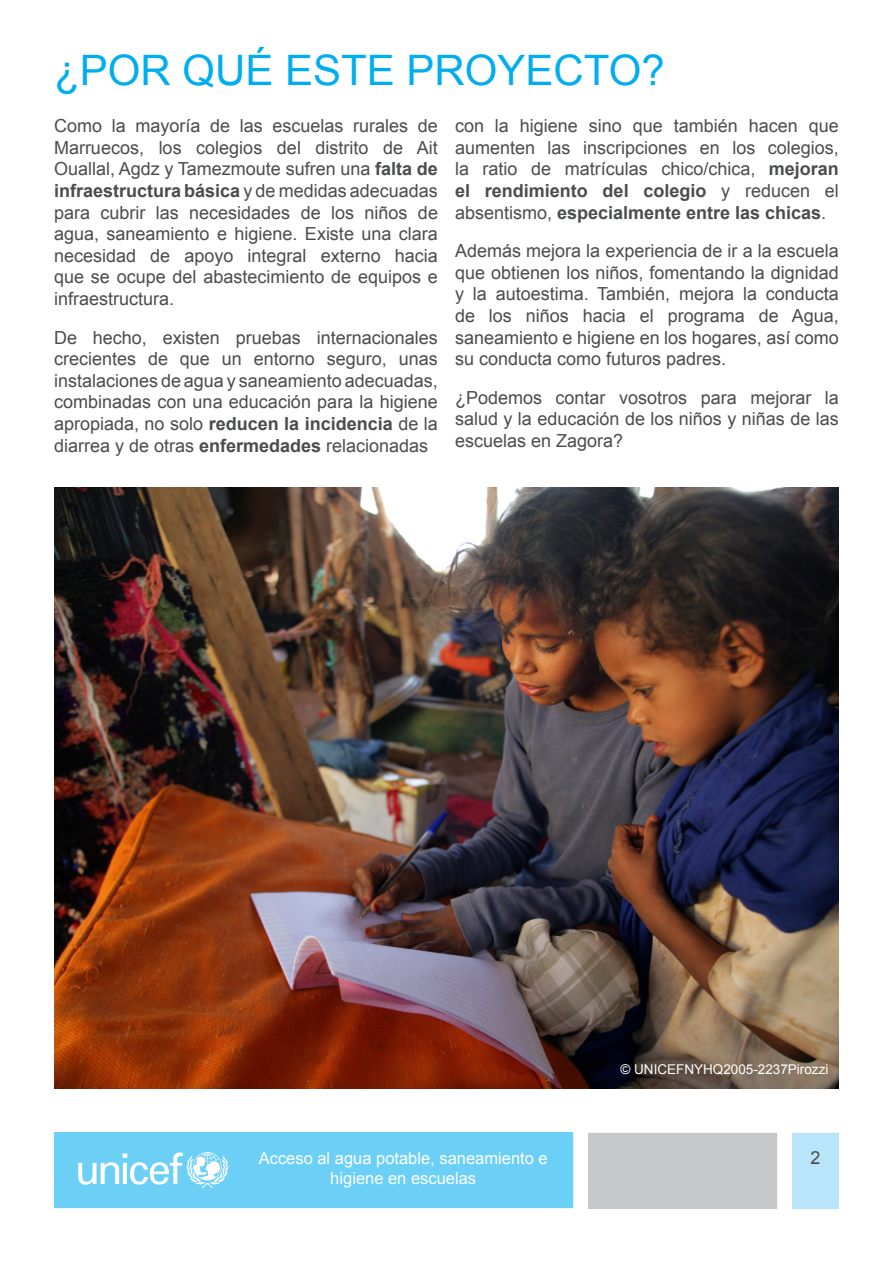
<style>
.page{position:relative;width:893px;height:1263px;background:#fff}
.page>*{position:absolute;margin:0;border:0;box-sizing:border-box;transform-origin:0 0}
.t1{font:42px "Arial";color:#00aeef}
.t2{font:18px/21.6px "Arial";color:#4b4c4d;text-align:justify}
.t3{font:16.5px/19.8px "Arial";color:#fff;text-align:center}
.t4{font:13.5px "Arial";color:#fff}
.s1{font-weight:700}
</style>
<div class="page">
<div style="left:54px;top:1132px;width:519px;height:76px;background:#6bcff6"></div>
<div style="left:588px;top:1133px;width:189px;height:76px;background:#c7c8ca"></div>
<div style="left:792px;top:1133px;width:47px;height:76px;background:#b9e5fa"></div>
<svg style="left:78px;top:1152px;width:150px;height:36px"></svg>
<img style="left:54px;top:487px;width:785px;height:601px">
<p class="t1" style="left:54px;top:42px;width:612px">¿POR QUÉ ESTE PROYECTO?</p>
<p class="t2" style="left:54px;top:115px;width:385px">Como la mayoría de las escuelas rurales de Marruecos, los colegios del distrito de Ait Ouallal, Agdz y Tamezmoute sufren una <span class="s1">falta de infraestructura básica</span> y de medidas adecuadas para cubrir las necesidades de los niños de agua, saneamiento e higiene. Existe una clara necesidad de apoyo integral externo hacia que se ocupe del abastecimiento de equipos e infraestructura.</p>
<p class="t2" style="left:54px;top:327px;width:385px">De hecho, existen pruebas internacionales crecientes de que un entorno seguro, unas instalaciones de agua y saneamiento adecuadas, combinadas con una educación para la higiene apropiada, no solo <span class="s1">reducen la incidencia</span> de la diarrea y de otras <span class="s1">enfermedades</span> relacionadas</p>
<p class="t2" style="left:455px;top:115px;width:385px">con la higiene sino que también hacen que aumenten las inscripciones en los colegios, la ratio de matrículas chico/chica, <span class="s1">mejoran el rendimiento del colegio</span> y reducen el absentismo, <span class="s1">especialmente entre las chicas</span>.</p>
<p class="t2" style="left:455px;top:240px;width:385px">Además mejora la experiencia de ir a la escuela que obtienen los niños, fomentando la dignidad y la autoestima. También, mejora la conducta de los niños hacia el programa de Agua, saneamiento e higiene en los hogares, así como su conducta como futuros padres.</p>
<p class="t2" style="left:455px;top:387px;width:385px">¿Podemos contar vosotros para mejorar la salud y la educación de los niños y niñas de las escuelas en Zagora?</p>
<p class="t3" style="left:259px;top:1148px;width:290px">Acceso al agua potable, saneamiento e higiene en escuelas</p>
<p class="t4" style="left:620px;top:1060px;width:209px">© UNICEFNYHQ2005-2237Pirozzi</p>
<p class="t2" style="left:810px;top:1147px;width:12px">2</p>
</div>
